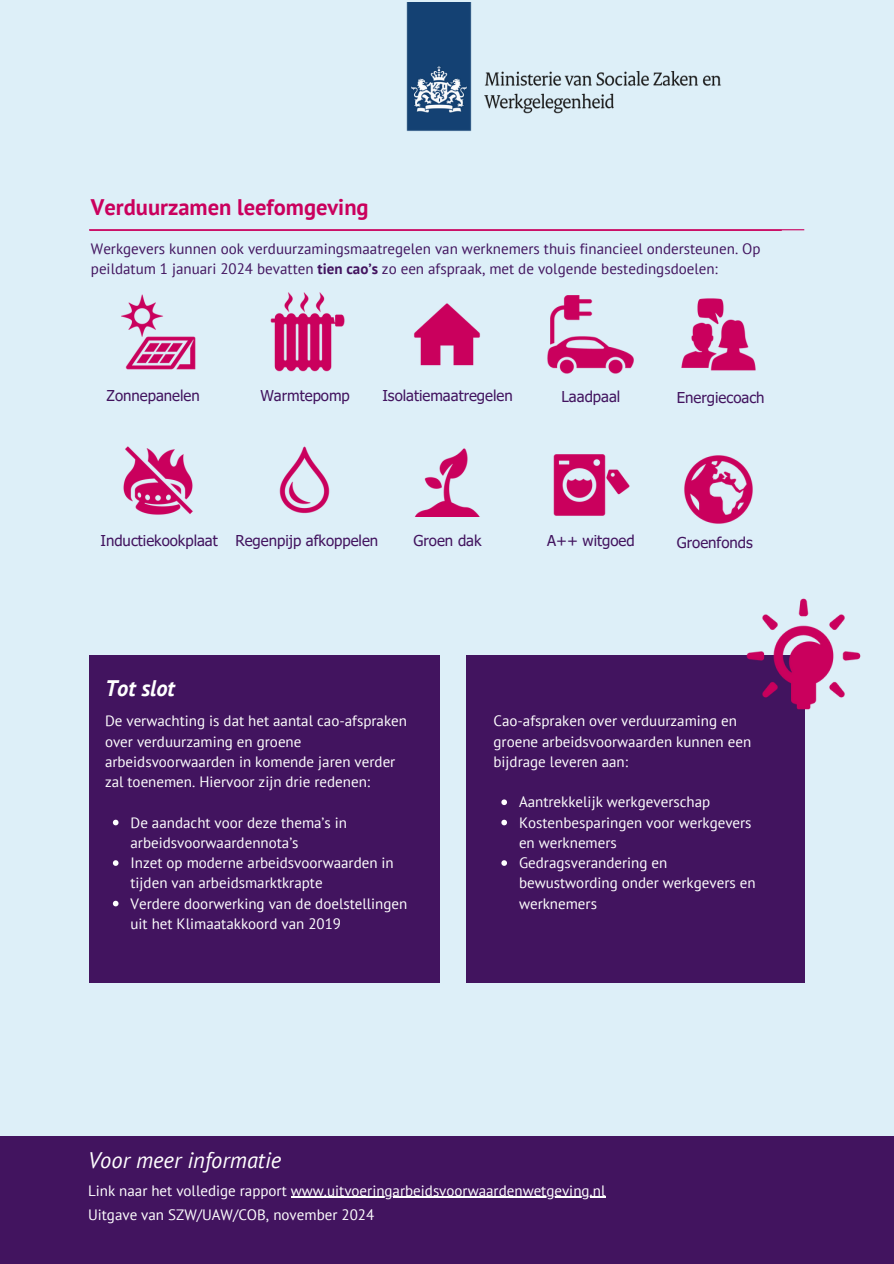
<style>
.page{position:relative;width:894px;height:1264px;background:#fff}
.page>*{position:absolute;margin:0;border:0;box-sizing:border-box;transform-origin:0 0}
.t1{font:700 22.5px "PT Sans";color:#ca005d}
.t2{font:italic 22.5px "PT Sans";color:#fff}
.t3{font:italic 700 22.5px "PT Sans";color:#fff}
.t4{font:15px/20.2px "PT Sans";color:#fff}
.t5{font:15px/20.2px "PT Sans";color:#42145f}
.t6{font:15px "Tahoma";color:#42145f}
.s1{font-weight:700}
</style>
<div class="page">
<div style="left:0;top:0;width:893px;height:1263px;background:#ddeff8"></div>
<img style="left:121px;top:294px;width:75px;height:76px">
<img style="left:681px;top:298px;width:75px;height:73px">
<img style="left:547px;top:295px;width:87px;height:79px">
<img style="left:270px;top:292px;width:75px;height:80px">
<img style="left:415px;top:448px;width:64px;height:68px">
<img style="left:413px;top:303px;width:68px;height:63px">
<img style="left:279px;top:446px;width:51px;height:68px">
<img style="left:684px;top:455px;width:69px;height:69px">
<img style="left:553px;top:454px;width:77px;height:62px">
<img style="left:123px;top:446px;width:70px;height:69px">
<img style="left:406px;top:3px;width:315px;height:129px">
<hr style="left:89px;top:230px;width:692px;height:1px;background:#ca005d">
<div style="left:0;top:1135px;width:893px;height:128px;background:#42145f"></div>
<div style="left:465px;top:655px;width:339px;height:327px;background:#42145f"></div>
<img style="left:746px;top:598px;width:115px;height:118px">
<div style="left:91px;top:655px;width:348px;height:327px;background:#42145f"></div>
<svg style="left:113px;top:819px;width:5px;height:6px"></svg>
<svg style="left:113px;top:860px;width:5px;height:5px"></svg>
<svg style="left:113px;top:900px;width:5px;height:6px"></svg>
<svg style="left:501px;top:799px;width:6px;height:6px"></svg>
<svg style="left:501px;top:819px;width:6px;height:6px"></svg>
<svg style="left:501px;top:860px;width:6px;height:5px"></svg>
<hr style="left:89px;top:229px;width:715px;height:1px;background:#ca005d">
<hr style="left:291px;top:1196px;width:314px;height:1px;background:#fff">
<p class="t1" style="left:91px;top:192px;width:279px">Verduurzamen leefomgeving</p>
<p class="t5" style="left:91px;top:238px;width:671px">Werkgevers kunnen ook verduurzamingsmaatregelen van werknemers thuis financieel ondersteunen. Op peildatum 1 januari 2024 bevatten <span class="s1">tien cao’s</span> zo een afspraak, met de volgende bestedingsdoelen:</p>
<p class="t6" style="left:107px;top:386px;width:95px">Zonnepanelen</p>
<p class="t6" style="left:260px;top:386px;width:91px">Warmtepomp</p>
<p class="t6" style="left:382px;top:386px;width:132px">Isolatiemaatregelen</p>
<p class="t6" style="left:561px;top:387px;width:60px">Laadpaal</p>
<p class="t6" style="left:676px;top:388px;width:89px">Energiecoach</p>
<p class="t6" style="left:100px;top:530px;width:119px">Inductiekookplaat</p>
<p class="t6" style="left:235px;top:530px;width:144px">Regenpijp afkoppelen</p>
<p class="t6" style="left:413px;top:530px;width:69px">Groen dak</p>
<p class="t6" style="left:547px;top:530px;width:89px">A++ witgoed</p>
<p class="t6" style="left:676px;top:533px;width:77px">Groenfonds</p>
<p class="t3" style="left:105px;top:673px;width:71px">Tot slot</p>
<p class="t4" style="left:105px;top:710px;width:303px">De verwachting is dat het aantal cao-afspraken over verduurzaming en groene arbeidsvoorwaarden in komende jaren verder zal toenemen. Hiervoor zijn drie redenen:</p>
<h1 class="t4" style="left:130px;top:812px;width:218px">De aandacht voor deze thema’s in arbeidsvoorwaardennota’s</h1>
<p class="t4" style="left:130px;top:852px;width:265px">Inzet op moderne arbeidsvoorwaarden in tijden van arbeidsmarktkrapte</p>
<p class="t4" style="left:130px;top:893px;width:278px">Verdere doorwerking van de doelstellingen uit het Klimaatakkoord van 2019</p>
<p class="t4" style="left:493px;top:710px;width:259px">Cao-afspraken over verduurzaming en groene arbeidsvoorwaarden kunnen een bijdrage leveren aan:</p>
<h2 class="t4" style="left:519px;top:791px;width:193px">Aantrekkelijk werkgeverschap</h2>
<p class="t4" style="left:519px;top:812px;width:234px">Kostenbesparingen voor werkgevers en werknemers</p>
<p class="t4" style="left:519px;top:852px;width:238px">Gedragsverandering en bewustwording onder werkgevers en werknemers</p>
<p class="t2" style="left:88px;top:1145px;width:194px">Voor meer informatie</p>
<p class="t4" style="left:88px;top:1179px;width:518px">Link naar het volledige rapport www.uitvoeringarbeidsvoorwaardenwetgeving.nl</p>
<p class="t4" style="left:88px;top:1204px;width:287px">Uitgave van SZW/UAW/COB, november 2024</p>
<p class="t4" style="left:90px;top:1204px;width:247px">postbusu wcaoonderzoek@minszw.nl</p>
</div>
